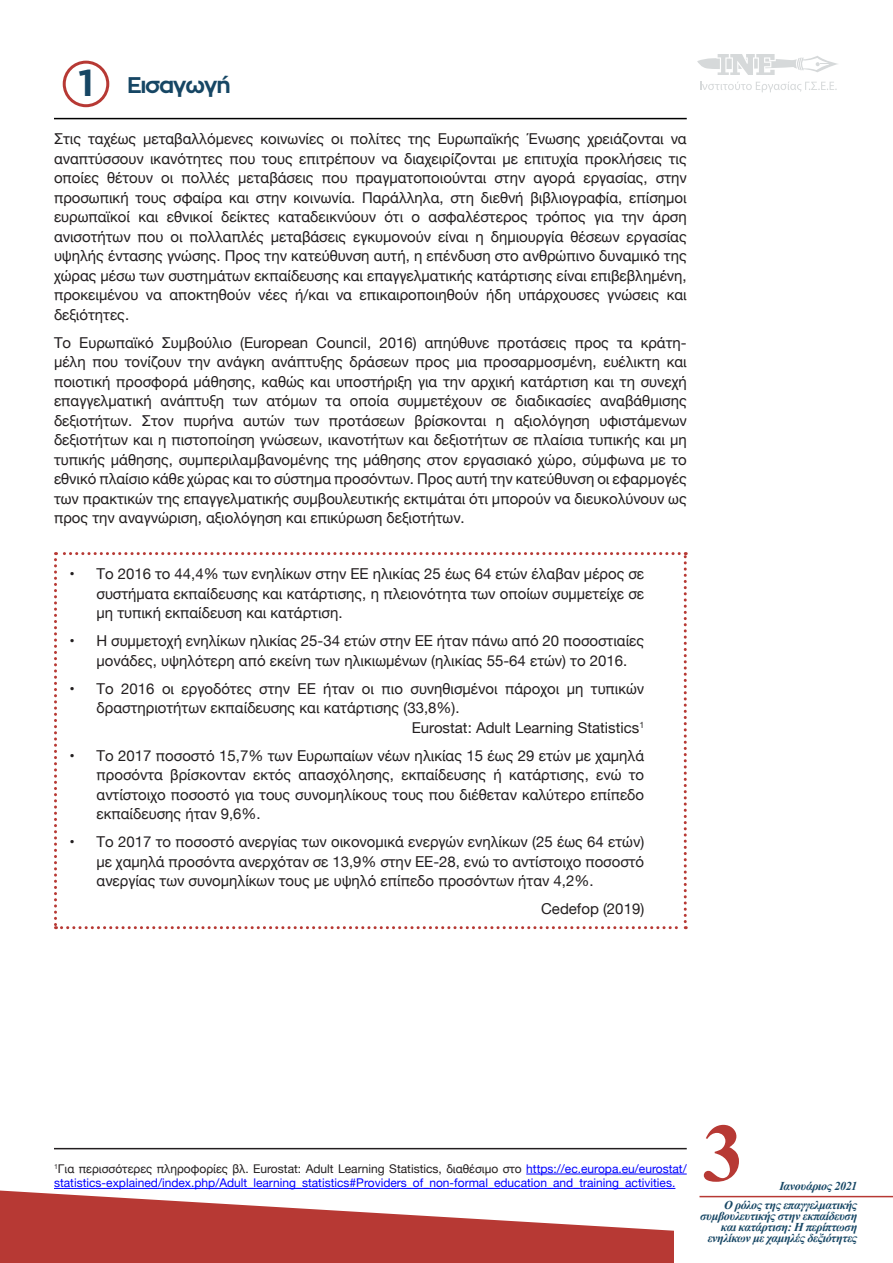
<style>
.page{position:relative;width:893px;height:1263px;background:#fff}
.page>*{position:absolute;margin:0;border:0;box-sizing:border-box;transform-origin:0 0}
.t1{font:700 82.5px "Times New Roman";color:#b73934}
.t2{font:700 37.5px "Zona Pro";color:#164664}
.t3{font:700 22.5px "Zona Pro";letter-spacing:-.06em;color:#164664}
.t4{font:15px/19.5px "Helvetica Neue";color:#231f20;text-align:justify}
.t5{font:12px/14.4px "Helvetica Neue";color:#00f}
.t6{font:italic 700 12px/11.2px "Times New Roman";letter-spacing:-.03em;color:#164664;text-align:right}
.s1{color:#231f20}
</style>
<div class="page">
<hr style="left:699px;top:1196px;width:194px;height:1px;background:#b73934">
<svg style="left:700px;top:82px;width:137px;height:10px"></svg>
<svg style="left:697px;top:54px;width:141px;height:21px"></svg>
<hr style="left:54px;top:118px;width:633px;height:1px;background:#000">
<div style="left:63px;top:61px;width:46px;height:46px;border:3px solid #b73934;border-radius:50%"></div>
<svg style="left:0;top:1190px;width:674px;height:73px;fill:#b73934"></svg>
<hr style="left:526px;top:1174px;width:161px;height:1px;background:#00f">
<hr style="left:54px;top:1188px;width:621px;height:1px;background:#00f">
<hr style="left:54px;top:1148px;width:633px;height:1px;background:#231f20">
<svg style="left:54px;top:552px;width:633px;height:377px"></svg>
<p class="t2" style="left:78px;top:58px;width:17px">1</p>
<p class="t3" style="left:127px;top:71px;width:105px">Εισαγωγή</p>
<p class="t4" style="left:54px;top:130px;width:634px">Στις ταχέως μεταβαλλόμενες κοινωνίες οι πολίτες της Ευρωπαϊκής Ένωσης χρειάζονται να αναπτύσσουν ικανότητες που τους επιτρέπουν να διαχειρίζονται με επιτυχία προκλήσεις τις οποίες θέτουν οι πολλές μεταβάσεις που πραγματοποιούνται στην αγορά εργασίας, στην προσωπική τους σφαίρα και στην κοινωνία. Παράλληλα, στη διεθνή βιβλιογραφία, επίσημοι ευρωπαϊκοί και εθνικοί δείκτες καταδεικνύουν ότι ο ασφαλέστερος τρόπος για την άρση ανισοτήτων που οι πολλαπλές μεταβάσεις εγκυμονούν είναι η δημιουργία θέσεων εργασίας υψηλής έντασης γνώσης. Προς την κατεύθυνση αυτή, η επένδυση στο ανθρώπινο δυναμικό της χώρας μέσω των συστημάτων εκπαίδευσης και επαγγελματικής κατάρτισης είναι επιβεβλημένη, προκειμένου να αποκτηθούν νέες ή/και να επικαιροποιηθούν ήδη υπάρχουσες γνώσεις και δεξιότητες.</p>
<p class="t4" style="left:54px;top:334px;width:634px">Το Ευρωπαϊκό Συμβούλιο (European Council, 2016) απηύθυνε προτάσεις προς τα κράτη&shy;μέλη που τονίζουν την ανάγκη ανάπτυξης δράσεων προς μια προσαρμοσμένη, ευέλικτη και ποιοτική προσφορά μάθησης, καθώς και υποστήριξη για την αρχική κατάρτιση και τη συνεχή επαγγελματική ανάπτυξη των ατόμων τα οποία συμμετέχουν σε διαδικασίες αναβάθμισης δεξιοτήτων. Στον πυρήνα αυτών των προτάσεων βρίσκονται η αξιολόγηση υφιστάμενων δεξιοτήτων και η πιστοποίηση γνώσεων, ικανοτήτων και δεξιοτήτων σε πλαίσια τυπικής και μη τυπικής μάθησης, συμπεριλαμβανομένης της μάθησης στον εργασιακό χώρο, σύμφωνα με το εθνικό πλαίσιο κάθε χώρας και το σύστημα προσόντων. Προς αυτή την κατεύθυνση οι εφαρμογές των πρακτικών της επαγγελματικής συμβουλευτικής εκτιμάται ότι μπορούν να διευκολύνουν ως προς την αναγνώριση, αξιολόγηση και επικύρωση δεξιοτήτων.</p>
<p class="t4" style="left:97px;top:565px;width:549px;text-indent:-27px">• Το 2016 το 44,4% των ενηλίκων στην ΕΕ ηλικίας 25 έως 64 ετών έλαβαν μέρος σε συστήματα εκπαίδευσης και κατάρτισης, η πλειονότητα των οποίων συμμετείχε σε μη τυπική εκπαίδευση και κατάρτιση.</p>
<p class="t4" style="left:97px;top:632px;width:549px;text-indent:-27px">• Η συμμετοχή ενηλίκων ηλικίας 25-34 ετών στην ΕΕ ήταν πάνω από 20 ποσοστιαίες μονάδες, υψηλότερη από εκείνη των ηλικιωμένων (ηλικίας 55-64 ετών) το 2016.</p>
<p class="t4" style="left:97px;top:680px;width:549px;text-indent:-27px">• Το 2016 οι εργοδότες στην ΕΕ ήταν οι πιο συνηθισμένοι πάροχοι μη τυπικών δραστηριοτήτων εκπαίδευσης και κατάρτισης (33,8%).</p>
<p class="t4" style="left:412px;top:719px;width:234px">Eurostat: Adult Learning Statistics<sup>1</sup></p>
<p class="t4" style="left:97px;top:747px;width:549px;text-indent:-27px">• Tο 2017 ποσοστό 15,7% των Ευρωπαίων νέων ηλικίας 15 έως 29 ετών με χαμηλά προσόντα βρίσκονταν εκτός απασχόλησης, εκπαίδευσης ή κατάρτισης, ενώ το αντίστοιχο ποσοστό για τους συνομηλίκους τους που διέθεταν καλύτερο επίπεδο εκπαίδευσης ήταν 9,6%.</p>
<p class="t4" style="left:97px;top:833px;width:549px;text-indent:-27px">• Το 2017 το ποσοστό ανεργίας των οικονομικά ενεργών ενηλίκων (25 έως 64 ετών) με χαμηλά προσόντα ανερχόταν σε 13,9% στην ΕΕ-28, ενώ το αντίστοιχο ποσοστό ανεργίας των συνομηλίκων τους με υψηλό επίπεδο προσόντων ήταν 4,2%.</p>
<p class="t4" style="left:541px;top:900px;width:105px">Cedefop (2019)</p>
<p class="t5" style="left:54px;top:1162px;width:634px"><sup>1</sup><span class="s1">Για περισσότερες πληροφορίες βλ. Eurostat: Adult Learning Statistics, διαθέσιμο στο</span> https://ec.europa.eu/eurostat/ statistics-explained/index.php/Adult_learning_statistics#Providers_of_non-formal_education_and_training_activities.</p>
<h1 class="t1" style="left:702px;top:1096px;width:43px">3</h1>
<p class="t6" style="left:724px;top:1176px;width:135px;line-height:18.5px">Ιανουάριος 2021<br>Ο ρόλος της επαγγελματικής</p>
<p class="t6" style="left:700px;top:1210px;width:159px">συμβουλευτικής στην εκπαίδευση και κατάρτιση: Η περίπτωση ενηλίκων με χαμηλές δεξιότητες</p>
</div>
